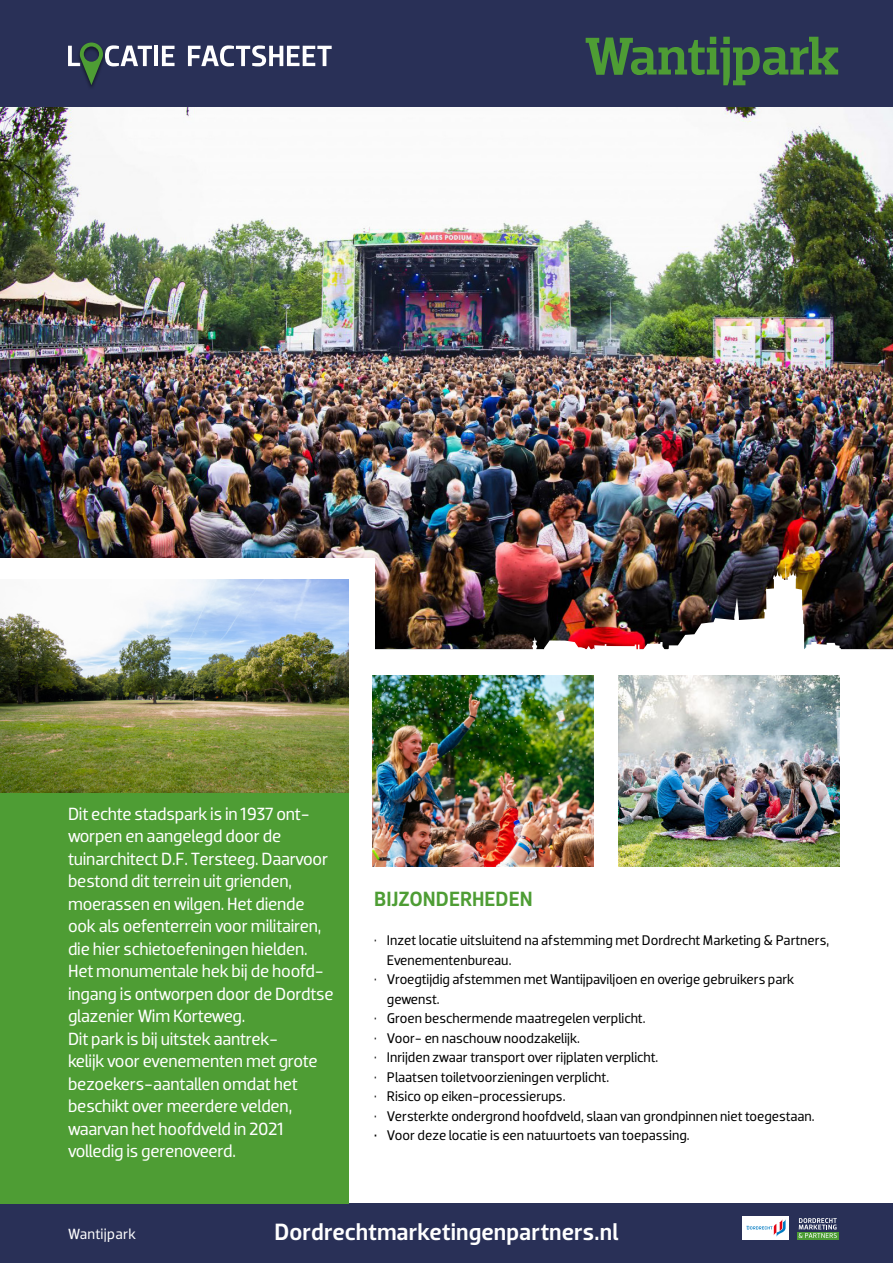
<style>
.page{position:relative;width:893px;height:1263px;background:#fff}
.page>*{position:absolute;margin:0;border:0;box-sizing:border-box;transform-origin:0 0}
.t1{font:500 54px "Dobra Slab";letter-spacing:-.01em;color:#4e9d34}
.t2{font:500 24px "Dobra";color:#fff}
.t3{font:500 21px "Dobra";color:#4e9d34}
.t4{font:18px/22.5px "Dobra";letter-spacing:-.015em;color:#fff}
.t5{font:15px "Dobra";letter-spacing:.015em;color:#fff}
.t6{font:14.25px/19.5px "Dobra";letter-spacing:-.005em;color:#000}
.s1{font-weight:500}
</style>
<div class="page">
<img style="left:0;top:106px;width:893px;height:543px">
<div style="left:0;top:1203px;width:893px;height:60px;background:#293057"></div>
<div style="left:0;top:0;width:893px;height:106px;background:#293057"></div>
<div style="left:0;top:558px;width:374px;height:94px;background:#fff"></div>
<div style="left:0;top:792px;width:349px;height:411px;background:#4e9d34"></div>
<img style="left:525px;top:561px;width:336px;height:125px">
<img style="left:0;top:580px;width:349px;height:212px">
<img style="left:372px;top:675px;width:221px;height:192px">
<img style="left:618px;top:675px;width:221px;height:192px">
<div style="left:797px;top:1231px;width:42px;height:9px;background:#4c9c34"></div>
<svg style="left:799px;top:1218px;width:38px;height:20px"></svg>
<div style="left:743px;top:1216px;width:46px;height:24px;background:#fff"></div>
<hr style="left:155px;top:46px;width:3px;height:20px;background:#fff">
<svg style="left:162px;top:46px;width:13px;height:20px"></svg>
<svg style="left:188px;top:45px;width:144px;height:21px"></svg>
<svg style="left:68px;top:43px;width:84px;height:42px"></svg>
<svg style="left:746px;top:1219px;width:40px;height:17px"></svg>
<h1 class="t1" style="left:585px;top:37px;width:255px">Wantijpark</h1>
<p class="t4" style="left:68px;top:803px;width:267px">Dit echte stadspark is in 1937 ont&shy;worpen en aangelegd door de tuinarchitect D.F. Tersteeg. Daarvoor bestond dit terrein uit grienden, moerassen en wilgen. Het diende ook als oefenterrein voor militairen, die hier schietoefeningen hielden.<br>Het monumentale hek bij de hoofd&shy;ingang is ontworpen door de Dordtse glazenier Wim Korteweg.<br>Dit park is bij uitstek aantrek-<br>kelijk voor evenementen met grote bezoekers-aantallen omdat het beschikt over meerdere velden, waarvan het hoofdveld in 2021 volledig is gerenoveerd.</p>
<h3 class="t3" style="left:374px;top:889px;width:160px">BIJZONDERHEDEN</h3>
<p class="t6" style="left:387px;top:931px;width:444px;text-indent:-13px">• Inzet locatie uitsluitend na afstemming met Dordrecht Marketing &amp; Partners,<br>Evenementenbureau.</p>
<p class="t6" style="left:387px;top:970px;width:409px;text-indent:-13px">• Vroegtijdig afstemmen met Wantijpaviljoen en overige gebruikers park gewenst.</p>
<p class="t6" style="left:374px;top:1009px;width:273px">• Groen beschermende maatregelen verplicht.</p>
<p class="t6" style="left:374px;top:1028px;width:207px">• Voor- en naschouw noodzakelijk.</p>
<p class="t6" style="left:374px;top:1048px;width:286px">• Inrijden zwaar transport over rijplaten verplicht.</p>
<p class="t6" style="left:374px;top:1067px;width:236px">• Plaatsen toiletvoorzieningen verplicht.</p>
<p class="t6" style="left:374px;top:1087px;width:193px">• Risico op eiken-processierups.</p>
<p class="t6" style="left:374px;top:1106px;width:442px">• Versterkte ondergrond hoofdveld, slaan van grondpinnen niet toegestaan.</p>
<p class="t6" style="left:374px;top:1126px;width:317px"><span class="s1">•</span> Voor deze locatie is een natuurtoets van toepassing.</p>
<p class="t5" style="left:68px;top:1227px;width:69px">Wantijpark</p>
<h2 class="t2" style="left:274px;top:1220px;width:345px">Dordrechtmarketingenpartners.nl</h2>
</div>
